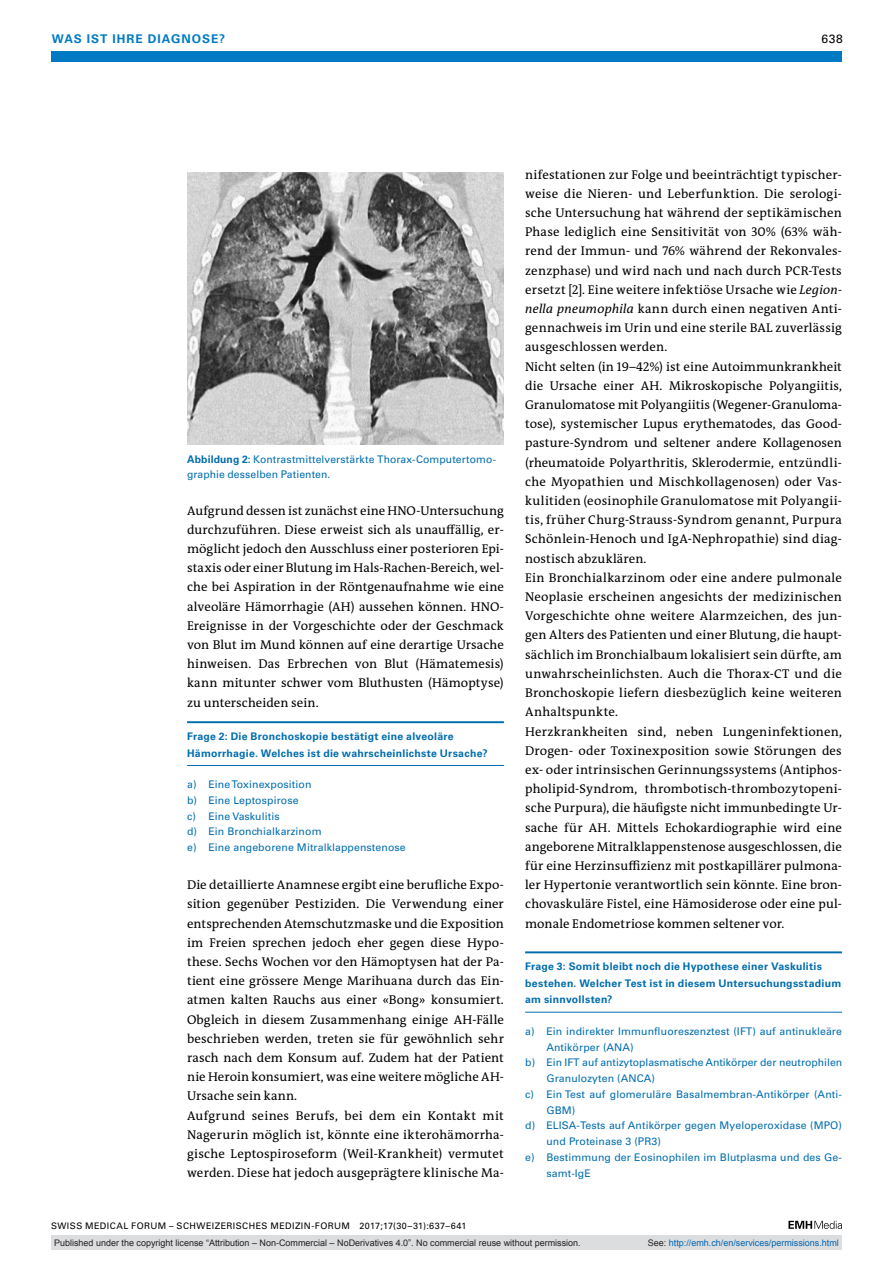
<style>
.page{position:relative;width:893px;height:1263px;background:#fff}
.page>*{position:absolute;margin:0;border:0;box-sizing:border-box;transform-origin:0 0}
.t1{font:12.75px/19.2px "The Antiqua B W5 Plain";letter-spacing:.01em;color:#000}
.t2{font:700 12px "Univers LT Std";color:#007ac3}
.t3{font:12px "Univers LT Std";color:#000}
.t4{font:10.5px/15.8px "Univers LT Std";letter-spacing:.01em;color:#006dae}
.t5{font:700 10.5px/16.5px "Univers LT Std";letter-spacing:.025em;color:#006dae}
.t6{font:9px "Arial";color:#231f20}
.t7{font:9px "Univers LT Std";letter-spacing:.05em;color:#000}
.t8{font:9px "Arial";color:#0166b3}
.s1{font-weight:700}
.s2{font-style:italic}
.s3{color:#231f20}
</style>
<div class="page">
<div style="left:51px;top:51px;width:791px;height:11px;background:#007ac3"></div>
<svg style="left:788px;top:1221px;width:54px;height:8px"></svg>
<hr style="left:187px;top:721px;width:317px;height:2px;background:#006dae">
<hr style="left:187px;top:765px;width:317px;height:1px;background:#006dae">
<hr style="left:525px;top:951px;width:317px;height:2px;background:#006dae">
<hr style="left:525px;top:1012px;width:317px;height:1px;background:#006dae">
<img style="left:187px;top:172px;width:317px;height:272px">
<div style="left:51px;top:1235px;width:791px;height:15px;background:#dcdddf"></div>
<p class="t2" style="left:52px;top:31px;width:18px">Was</p>
<p class="t2" style="left:87px;top:31px;width:8px">ist</p>
<p class="t2" style="left:112px;top:31px;width:8px">Ihre</p>
<p class="t2" style="left:148px;top:31px;width:11px">Diagnose</p>
<p class="t2" style="left:219px;top:31px;width:7px">?</p>
<p class="t3" style="left:821px;top:31px;width:23px">638</p>
<p class="t4" style="left:187px;top:451px;width:311px"><span class="s1">Abbildung 2:</span> Kontrastmittelverstärkte Thorax-Computertomo&shy;graphie desselben Patienten.</p>
<p class="t1" style="left:187px;top:501px;width:318px;text-align:justify">Aufgrund dessen ist zunächst eine HNO-Untersuchung durchzuführen. Diese erweist sich als unauffällig, er&shy;möglicht jedoch den Ausschluss einer posterioren Epi&shy;staxis oder einer Blutung im Hals-Rachen-Bereich, wel&shy;che bei Aspiration in der Röntgenaufnahme wie eine alveoläre Hämorrhagie (AH) aussehen können. HNO-Ereignisse in der Vorgeschichte oder der Geschmack von Blut im Mund können auf eine derartige Ursache hinweisen. Das Erbrechen von Blut (Hämatemesis) kann mitunter schwer vom Bluthusten (Hämoptyse) zu unterscheiden sein.</p>
<p class="t5" style="left:187px;top:728px;width:302px">Frage 2: Die Bronchoskopie bestätigt eine alveoläre<br>Hämorrhagie. Welches ist die wahrscheinlichste Ursache?</p>
<p class="t4" style="left:187px;top:777px;width:220px">a) Eine Toxinexposition<br>b) Eine Leptospirose<br>c) Eine Vaskulitis<br>d) Ein Bronchialkarzinom<br>e) Eine angeborene Mitralklappenstenose</p>
<p class="t1" style="left:187px;top:875px;width:318px">Die detaillierte Anamnese ergibt eine berufliche Expo&shy;sition gegenüber Pestiziden. Die Verwendung einer entsprechenden Atemschutzmaske und die Exposition im Freien sprechen jedoch eher gegen diese Hypo&shy;these. Sechs Wochen vor den Hämoptysen hat der Pa&shy;tient eine grössere Menge Marihuana durch das Ein&shy;atmen kalten Rauchs aus einer «Bong» konsumiert.<br>Obgleich in diesem Zusammenhang einige AH-Fälle beschrieben werden, treten sie für gewöhnlich sehr rasch nach dem Konsum auf. Zudem hat der Patient nie Heroin konsumiert, was eine weitere mögliche AH-Ursache sein kann.<br>Aufgrund seines Berufs, bei dem ein Kontakt mit Nagerurin möglich ist, könnte eine ikterohämorrha&shy;gische Leptospiroseform (Weil-Krankheit) vermutet werden. Diese hat jedoch ausgeprägtere klinische Ma-</p>
<p class="t1" style="left:525px;top:165px;width:318px">nifestationen zur Folge und beeinträchtigt typischer&shy;weise die Nieren- und Leberfunktion. Die serologi&shy;sche Untersuchung hat während der septikämischen Phase lediglich eine Sensitivität von 30% (63% wäh&shy;rend der Immun- und 76% während der Rekonvales&shy;zenzphase) und wird nach und nach durch PCR-Tests ersetzt [2]. Eine weitere infektiöse Ursache wie <span class="s2">Legion&shy;nella pneumophila</span> kann durch einen negativen Anti&shy;gennachweis im Urin und eine sterile BAL zuverlässig ausgeschlossen werden.<br>Nicht selten (in 19–42%) ist eine Autoimmunkrankheit die Ursache einer AH. Mikroskopische Polyangiitis, Granulomatose mit Polyangiitis (Wegener-Granuloma&shy;tose), systemischer Lupus erythematodes, das Good&shy;pasture-Syndrom und seltener andere Kollagenosen (rheumatoide Polyarthritis, Sklerodermie, entzündli&shy;che Myopathien und Mischkollagenosen) oder Vas&shy;kulitiden (eosinophile Granulomatose mit Polyangii&shy;tis, früher Churg-Strauss-Syndrom genannt, Purpura Schönlein-Henoch und IgA-Nephropathie) sind diag&shy;nostisch abzuklären.<br>Ein Bronchialkarzinom oder eine andere pulmonale Neoplasie erscheinen angesichts der medizinischen Vorgeschichte ohne weitere Alarmzeichen, des jun&shy;gen Alters des Patienten und einer Blutung, die haupt&shy;sächlich im Bronchialbaum lokalisiert sein dürfte, am unwahrscheinlichsten. Auch die Thorax-CT und die Bronchoskopie liefern diesbezüglich keine weiteren Anhaltspunkte.<br>Herzkrankheiten sind, neben Lungeninfektionen, Drogen- oder Toxinexposition sowie Störungen des ex- oder intrinsischen Gerinnungssystems (Antiphos&shy;pholipid-Syndrom, thrombotisch-thrombozytopeni&shy;sche Purpura), die häufigste nicht immunbedingte Ur&shy;sache für AH. Mittels Echokardiographie wird eine angeborene Mitralklappenstenose ausgeschlossen, die für eine Herzinsuffizienz mit postkapillärer pulmona&shy;ler Hypertonie verantwortlich sein könnte. Eine bron&shy;chovaskuläre Fistel, eine Hämosiderose oder eine pul&shy;monale Endometriose kommen seltener vor.</p>
<p class="t5" style="left:525px;top:958px;width:318px">Frage 3: Somit bleibt noch die Hypothese einer Vaskulitis bestehen. Welcher Test ist in diesem Untersuchungsstadium am sinnvollsten?</p>
<p class="t4" style="left:525px;top:1023px;width:318px">a) Ein indirekter Immunfluoreszenztest (IFT) auf antinukleäre</p>
<p class="t4" style="left:546px;top:1039px;width:89px">Antikörper (ANA)</p>
<p class="t4" style="left:525px;top:1055px;width:318px">b) Ein IFT auf antizytoplasmatische Antikörper der neutrophilen</p>
<p class="t4" style="left:546px;top:1070px;width:110px">Granulozyten (ANCA)</p>
<p class="t4" style="left:525px;top:1086px;width:318px">c) Ein Test auf glomeruläre Basalmembran-Antikörper (Anti-</p>
<p class="t4" style="left:546px;top:1102px;width:30px">GBM)</p>
<p class="t4" style="left:525px;top:1118px;width:318px">d) ELISA-Tests auf Antikörper gegen Myeloperoxidase (MPO)</p>
<p class="t4" style="left:546px;top:1133px;width:116px">und Proteinase 3 (PR3)</p>
<p class="t4" style="left:525px;top:1149px;width:318px">e) Bestimmung der Eosinophilen im Blutplasma und des Ge-</p>
<p class="t4" style="left:546px;top:1165px;width:46px">samt-IgE</p>
<p class="t7" style="left:51px;top:1220px;width:417px">SWISS MEDICAL FORUM – SCHWEIZERISCHES MEDIZIN-FORUM 2017;17(30–31):637–641</p>
<p class="t6" style="left:54px;top:1237px;width:528px">Published under the copyright license “Attribution – Non-Commercial – NoDerivatives 4.0”. No commercial reuse without permission.</p>
<p class="t8" style="left:648px;top:1237px;width:193px"><span class="s3">See:</span> http://emh.ch/en/services/permissions.html</p>
</div>
